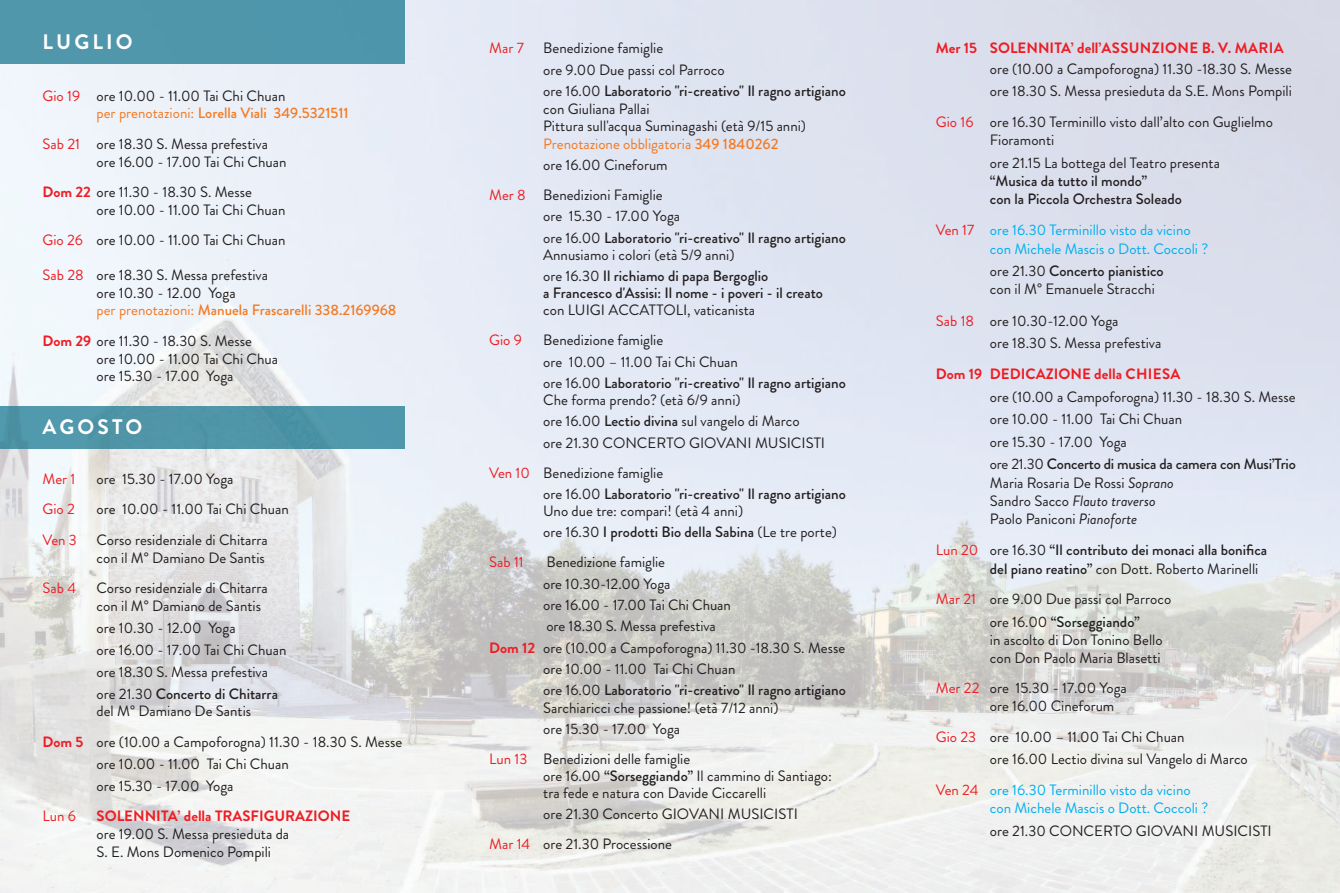
<style>
.page{position:relative;width:1340px;height:893px;background:#fff}
.page>*{position:absolute;margin:0;border:0;box-sizing:border-box;transform-origin:0 0}
.t1{font:700 21px "Brandon Grotesque";letter-spacing:.15em;color:#fff}
.t2{font:15px/17.7px "Brandon Grotesque";color:#231f20}
.t3{font:500 15px/21.3px "Brandon Grotesque";color:#231f20}
.t4{font:15px/18.3px "Brandon Grotesque";color:#00aeef}
.t5{font:700 15px "Brandon Grotesque";color:#ee1d23}
.t6{font:15px "Brandon Grotesque";color:#ee1d23}
.s1{color:#ee1d23}
.s2{color:#f47921}
.s3{font-weight:500;color:#f47921}
.s4{font-weight:700;color:#ee1d23}
.s5{font-weight:500}
.s6{font-weight:400}
.s7{font-weight:400;color:#ee1d23}
.s8{font-style:italic}
</style>
<div class="page">
<img style="left:0;top:0;width:1339px;height:893px">
<div style="left:0;top:0;width:404px;height:64px;background:#5096ab"></div>
<div style="left:0;top:406px;width:404px;height:43px;background:#5096a9"></div>
<h1 class="t1" style="left:43px;top:34px;width:92px">LUGLIO</h1>
<p class="t2" style="left:97px;top:89px;width:254px;text-indent:-54px"><span class="s1">Gio 19</span> ore 10.00 - 11.00 Tai Chi Chuan<br><span class="s2">per prenotazioni:</span> <span class="s3">Lorella Viali 349.5321511</span></p>
<p class="t2" style="left:97px;top:137px;width:191px;text-indent:-54px"><span class="s1">Sab 21</span> ore 18.30 S. Messa prefestiva ore 16.00 - 17.00 Tai Chi Chuan</p>
<p class="t2" style="left:97px;top:185px;width:190px;text-indent:-54px"><span class="s4">Dom 22</span> ore 11.30 - 18.30 S. Messe<br>ore 10.00 - 11.00 Tai Chi Chuan</p>
<p class="t2" style="left:43px;top:233px;width:244px"><span class="s1">Gio 26</span> ore 10.00 - 11.00 Tai Chi Chuan</p>
<p class="t2" style="left:97px;top:268px;width:301px;text-indent:-54px"><span class="s1">Sab 28</span> ore 18.30 S. Messa prefestiva<br>ore 10.30 - 12.00 Yoga<br><span class="s2">per prenotazioni:</span> <span class="s3">Manuela Frascarelli 338.2169968</span></p>
<p class="t2" style="left:97px;top:334px;width:183px;text-indent:-54px"><span class="s4">Dom 29</span> ore 11.30 - 18.30 S. Messe<br>ore 10.00 - 11.00 Tai Chi Chua ore 15.30 - 17.00 Yoga</p>
<h1 class="t1" style="left:43px;top:420px;width:101px">AGOSTO</h1>
<p class="t6" style="left:43px;top:473px;width:34px">Mer 1</p>
<p class="t2" style="left:97px;top:472px;width:138px">ore 15.30 - 17.00 Yoga</p>
<p class="t6" style="left:43px;top:504px;width:34px">Gio 2</p>
<p class="t2" style="left:97px;top:503px;width:194px">ore 10.00 - 11.00 Tai Chi Chuan</p>
<p class="t6" style="left:43px;top:534px;width:36px">Ven 3</p>
<p class="t2" style="left:97px;top:533px;width:173px">Corso residenziale di Chitarra con il M° Damiano De Santis</p>
<p class="t6" style="left:43px;top:583px;width:35px">Sab 4</p>
<p class="t2" style="left:97px;top:581px;width:173px">Corso residenziale di Chitarra con il M° Damiano de Santis</p>
<p class="t2" style="left:97px;top:619px;width:191px;line-height:21.9px">ore 10.30 - 12.00 Yoga<br>ore 16.00 - 17.00 Tai Chi Chuan ore 18.30 S. Messa prefestiva ore 21.30 <span class="s5">Concerto di Chitarra</span></p>
<p class="t2" style="left:43px;top:698px;width:361px;line-height:30.5px;text-indent:54px">del M° Damiano De Santis<br><span class="s4">Dom 5</span> ore (10.00 a Campoforogna) 11.30 - 18.30 S. Messe</p>
<p class="t2" style="left:97px;top:755px;width:194px;line-height:21.9px">ore 10.00 - 11.00 Tai Chi Chuan ore 15.30 - 17.00 Yoga</p>
<p class="t6" style="left:43px;top:811px;width:35px">Lun 6</p>
<p class="t5" style="left:97px;top:811px;width:255px">SOLENNITA’ della TRASFIGURAZIONE</p>
<p class="t2" style="left:97px;top:827px;width:194px">ore 19.00 S. Messa presieduta da<br>S. E. Mons Domenico Pompili</p>
<p class="t6" style="left:489px;top:43px;width:36px">Mar 7</p>
<p class="t2" style="left:543px;top:39px;width:304px;line-height:21.6px">Benedizione famiglie<br>ore 9.00 Due passi col Parroco<br>ore 16.00 <span class="s5">Laboratorio "ri-creativo" Il ragno artigiano</span></p>
<p class="t2" style="left:543px;top:102px;width:264px">con Giuliana Pallai<br>Pittura sull'acqua Suminagashi (età 9/15 anni)<br><span class="s2">Prenotazione obbligatoria</span> <span class="s3">349 1840262</span></p>
<p class="t2" style="left:489px;top:152px;width:180px;line-height:29.8px;text-indent:54px">ore 16.00 Cineforum<br><span class="s1">Mer 8</span> Benedizioni Famiglie</p>
<p class="t3" style="left:543px;top:208px;width:304px"><span class="s6">ore 15.30 - 17.00 Yoga<br>ore 16.00</span> Laboratorio "ri-creativo" Il ragno artigiano</p>
<p class="t2" style="left:543px;top:246px;width:227px;line-height:21.3px">Annusiamo i colori (età 5/9 anni)<br>ore 16.30 <span class="s5">Il richiamo di papa Bergoglio</span></p>
<p class="t3" style="left:543px;top:285px;width:281px">a Francesco d'Assisi: Il nome - i poveri - il creato</p>
<p class="t2" style="left:543px;top:304px;width:213px">con LUIGI ACCATTOLI, vaticanista</p>
<p class="t6" style="left:489px;top:335px;width:34px">Gio 9</p>
<p class="t2" style="left:543px;top:332px;width:304px;line-height:21.3px">Benedizione famiglie<br>ore 10.00 – 11.00 Tai Chi Chuan<br>ore 16.00 <span class="s5">Laboratorio "ri-creativo" Il ragno artigiano</span></p>
<p class="t2" style="left:543px;top:391px;width:283px;line-height:21.3px">Che forma prendo? (età 6/9 anni)<br>ore 16.00 <span class="s5">Lectio divina</span> sul vangelo di Marco<br>ore 21.30 CONCERTO GIOVANI MUSICISTI</p>
<p class="t3" style="left:543px;top:464px;width:304px;text-indent:-54px"><span class="s7">Ven 10</span> <span class="s6">Benedizione famiglie<br>ore 16.00</span> Laboratorio "ri-creativo" Il ragno artigiano</p>
<p class="t2" style="left:543px;top:502px;width:295px;line-height:21.3px">Uno due tre: compari! (età 4 anni)<br>ore 16.30 <span class="s5">I prodotti Bio della Sabina</span> (Le tre porte)</p>
<p class="t6" style="left:489px;top:557px;width:36px">Sab 11</p>
<p class="t2" style="left:546px;top:555px;width:120px">Benedizione famiglie</p>
<p class="t2" style="left:543px;top:577px;width:129px">ore 10.30-12.00 Yoga</p>
<p class="t2" style="left:543px;top:598px;width:189px">ore 16.00 - 17.00 Tai Chi Chuan</p>
<p class="t2" style="left:546px;top:619px;width:171px">ore 18.30 S. Messa prefestiva</p>
<p class="t2" style="left:489px;top:641px;width:357px"><span class="s4">Dom 12</span> ore (10.00 a Campoforogna) 11.30 -18.30 S. Messe</p>
<p class="t2" style="left:543px;top:662px;width:194px">ore 10.00 - 11.00 Tai Chi Chuan</p>
<p class="t3" style="left:543px;top:682px;width:304px"><span class="s6">ore 16.00</span> Laboratorio "ri-creativo" Il ragno artigiano</p>
<p class="t2" style="left:543px;top:699px;width:237px;line-height:21.3px">Sarchiaricci che passione! (età 7/12 anni) ore 15.30 - 17.00 Yoga</p>
<p class="t2" style="left:543px;top:752px;width:290px;line-height:17.1px;text-indent:-54px"><span class="s1">Lun 13</span> Benedizioni delle famiglie<br>ore 16.00 <span class="s5">“Sorseggiando”</span> Il cammino di Santiago: tra fede e natura con Davide Ciccarelli</p>
<p class="t2" style="left:489px;top:801px;width:310px;line-height:29.8px;text-indent:54px">ore 21.30 Concerto GIOVANI MUSICISTI<br><span class="s1">Mar 14</span> ore 21.30 Processione</p>
<p class="t5" style="left:935px;top:43px;width:349px">Mer 15 SOLENNITA’ dell’ASSUNZIONE B. V. MARIA</p>
<p class="t2" style="left:989px;top:61px;width:303px;line-height:21.3px">ore (10.00 a Campoforogna) 11.30 -18.30 S. Messe ore 18.30 S. Messa presieduta da S.E. Mons Pompili</p>
<p class="t2" style="left:989px;top:115px;width:284px;line-height:18.3px;text-indent:-54px"><span class="s1">Gio 16</span> ore 16.30 Terminillo visto dall’alto con Guglielmo<br>Fioramonti</p>
<p class="t2" style="left:989px;top:156px;width:232px">ore 21.15 La bottega del Teatro presenta</p>
<p class="t3" style="left:989px;top:174px;width:193px;line-height:18.3px">“Musica da tutto il mondo”<br>con la Piccola Orchestra Soleado</p>
<p class="t4" style="left:989px;top:223px;width:220px;text-indent:-54px"><span class="s1">Ven 17</span> ore 16.30 Terminillo visto da vicino con Michele Mascis o Dott. Coccoli ?</p>
<p class="t2" style="left:989px;top:264px;width:175px;line-height:18.3px">ore 21.30 <span class="s5">Concerto pianistico </span>con il M° Emanuele Stracchi</p>
<p class="t2" style="left:989px;top:311px;width:173px;line-height:22.5px;text-indent:-54px"><span class="s1">Sab 18</span> ore 10.30-12.00 Yoga<br>ore 18.30 S. Messa prefestiva</p>
<p class="t5" style="left:935px;top:369px;width:246px">Dom 19 DEDICAZIONE della CHIESA</p>
<p class="t2" style="left:989px;top:387px;width:307px;line-height:22.5px">ore (10.00 a Campoforogna) 11.30 - 18.30 S. Messe ore 10.00 - 11.00 Tai Chi Chuan<br>ore 15.30 - 17.00 Yoga<br>ore 21.30 <span class="s5">Concerto di musica da camera con Musi’Trio</span></p>
<p class="t2" style="left:989px;top:475px;width:186px;line-height:18.3px">Maria Rosaria De Rossi <span class="s8">Soprano<br></span>Sandro Sacco <span class="s8">Flauto traverso<br></span>Paolo Paniconi <span class="s8">Pianoforte</span></p>
<p class="t3" style="left:989px;top:543px;width:279px;line-height:18.3px;text-indent:-54px"><span class="s7">Lun 20</span> <span class="s6">ore 16.30</span> “Il contributo dei monaci alla bonifica del piano reatino” <span class="s6">con Dott. Roberto Marinelli</span></p>
<p class="t2" style="left:989px;top:590px;width:183px;line-height:22.2px;text-indent:-54px"><span class="s1">Mar 21</span> ore 9.00 Due passi col Parroco ore 16.00 <span class="s5">“Sorseggiando”</span></p>
<p class="t2" style="left:989px;top:633px;width:174px">in ascolto di Don Tonino Bello con Don Paolo Maria Blasetti</p>
<p class="t2" style="left:989px;top:681px;width:138px;text-indent:-54px"><span class="s1">Mer 22</span> ore 15.30 - 17.00 Yoga ore 16.00 Cineforum</p>
<p class="t2" style="left:989px;top:728px;width:259px;line-height:22.2px;text-indent:-54px"><span class="s1">Gio 23</span> ore 10.00 – 11.00 Tai Chi Chuan<br>ore 16.00 Lectio divina sul Vangelo di Marco</p>
<p class="t4" style="left:989px;top:783px;width:220px;text-indent:-54px"><span class="s1">Ven 24</span> ore 16.30 Terminillo visto da vicino con Michele Mascis o Dott. Coccoli ?</p>
<p class="t2" style="left:989px;top:824px;width:283px">ore 21.30 CONCERTO GIOVANI MUSICISTI</p>
</div>
